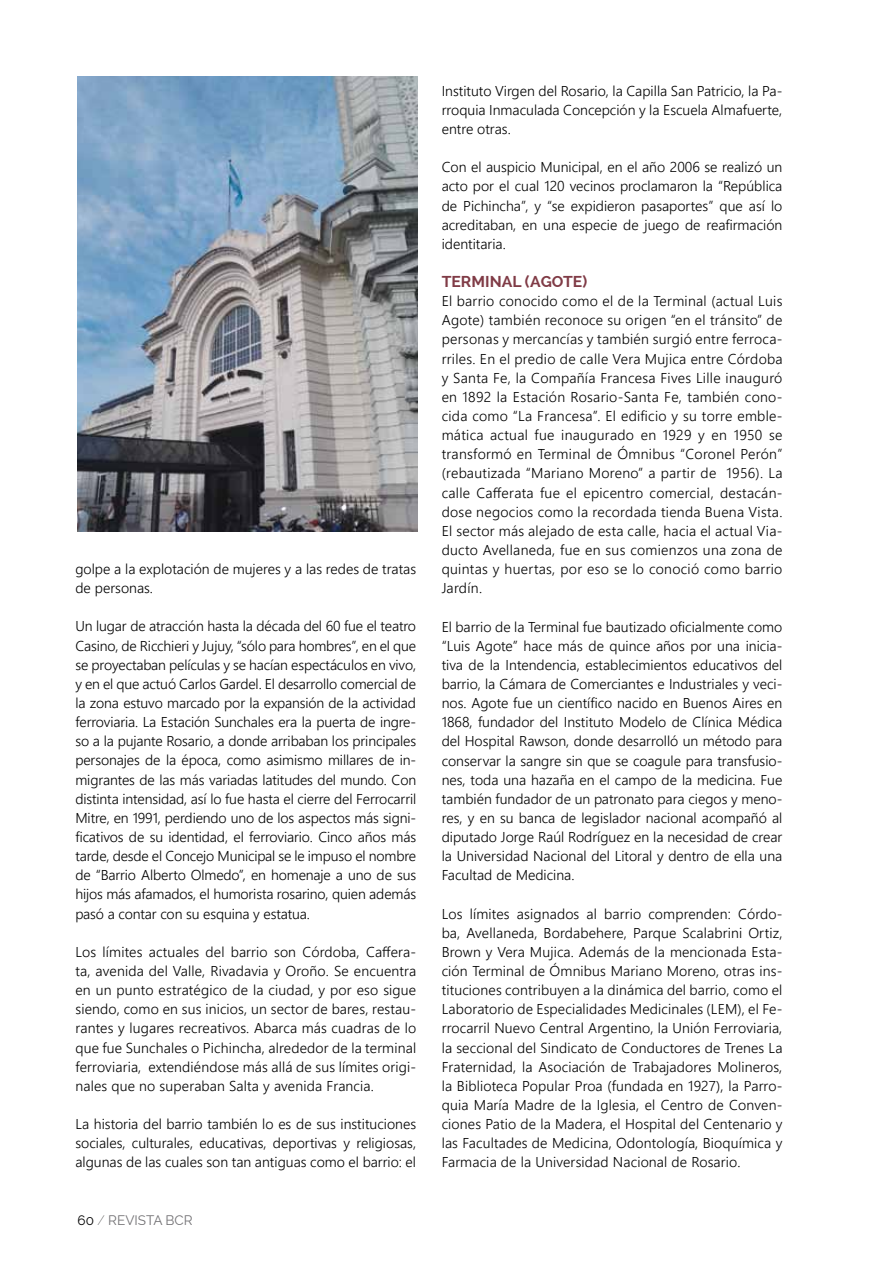
<style>
.page{position:relative;width:893px;height:1263px;background:#fff}
.page>*{position:absolute;margin:0;border:0;box-sizing:border-box;transform-origin:0 0}
.t1{font:700 15.75px "Raleway";color:#803b46}
.t2{font:300 14.25px/19.2px "Segoe UI";color:#000;text-align:justify}
.t3{font:13.5px "Raleway";color:#717073}
.s1{color:#000}
.s2{font-weight:100;color:#000}
</style>
<div class="page">
<img style="left:78px;top:76px;width:340px;height:455px">
<p class="t2" style="left:75px;top:559px;width:342px">golpe a la explotación de mujeres y a las redes de tratas de personas.</p>
<p class="t2" style="left:75px;top:616px;width:342px">Un lugar de atracción hasta la década del 60 fue el teatro Casino, de Ricchieri y Jujuy, “sólo para hombres”, en el que se proyectaban películas y se hacían espectáculos en vivo, y en el que actuó Carlos Gardel. El desarrollo comercial de la zona estuvo marcado por la expansión de la actividad ferroviaria. La Estación Sunchales era la puerta de ingre&shy;so a la pujante Rosario, a donde arribaban los principales personajes de la época, como asimismo millares de in&shy;migrantes de las más variadas latitudes del mundo. Con distinta intensidad, así lo fue hasta el cierre del Ferrocarril Mitre, en 1991, perdiendo uno de los aspectos más signi&shy;ficativos de su identidad, el ferroviario. Cinco años más tarde, desde el Concejo Municipal se le impuso el nombre de “Barrio Alberto Olmedo”, en homenaje a uno de sus hijos más afamados, el humorista rosarino, quien además pasó a contar con su esquina y estatua.</p>
<p class="t2" style="left:75px;top:941px;width:342px">Los límites actuales del barrio son Córdoba, Caffera&shy;ta, avenida del Valle, Rivadavia y Oroño. Se encuentra en un punto estratégico de la ciudad, y por eso sigue siendo, como en sus inicios, un sector de bares, restau&shy;rantes y lugares recreativos. Abarca más cuadras de lo que fue Sunchales o Pichincha, alrededor de la terminal ferroviaria, extendiéndose más allá de sus límites origi&shy;nales que no superaban Salta y avenida Francia.</p>
<p class="t2" style="left:75px;top:1114px;width:342px">La historia del barrio también lo es de sus instituciones sociales, culturales, educativas, deportivas y religiosas, algunas de las cuales son tan antiguas como el barrio: el</p>
<p class="t3" style="left:78px;top:1212px;width:117px"><span class="s1">60</span> <span class="s2">/</span> REVISTA BCR</p>
<p class="t2" style="left:442px;top:81px;width:342px">Instituto Virgen del Rosario, la Capilla San Patricio, la Pa&shy;rroquia Inmaculada Concepción y la Escuela Almafuerte, entre otras.</p>
<p class="t2" style="left:442px;top:157px;width:342px">Con el auspicio Municipal, en el año 2006 se realizó un acto por el cual 120 vecinos proclamaron la “República de Pichincha”, y “se expidieron pasaportes” que así lo acreditaban, en una especie de juego de reafirmación identitaria.</p>
<p class="t1" style="left:442px;top:272px;width:60px">TERMINAL</p>
<p class="t1" style="left:525px;top:272px;width:64px">(AGOTE)</p>
<p class="t2" style="left:442px;top:291px;width:342px">El barrio conocido como el de la Terminal (actual Luis Agote) también reconoce su origen “en el tránsito” de personas y mercancías y también surgió entre ferroca&shy;rriles. En el predio de calle Vera Mujica entre Córdoba y Santa Fe, la Compañía Francesa Fives Lille inauguró en 1892 la Estación Rosario-Santa Fe, también cono&shy;cida como “La Francesa”. El edificio y su torre emble&shy;mática actual fue inaugurado en 1929 y en 1950 se transformó en Terminal de Ómnibus “Coronel Perón” (rebautizada “Mariano Moreno” a partir de 1956). La calle Cafferata fue el epicentro comercial, destacán&shy;dose negocios como la recordada tienda Buena Vista.<br>El sector más alejado de esta calle, hacia el actual Via&shy;ducto Avellaneda, fue en sus comienzos una zona de quintas y huertas, por eso se lo conoció como barrio Jardín.</p>
<p class="t2" style="left:442px;top:616px;width:342px">El barrio de la Terminal fue bautizado oficialmente como “Luis Agote” hace más de quince años por una inicia&shy;tiva de la Intendencia, establecimientos educativos del barrio, la Cámara de Comerciantes e Industriales y veci&shy;nos. Agote fue un científico nacido en Buenos Aires en 1868, fundador del Instituto Modelo de Clínica Médica del Hospital Rawson, donde desarrolló un método para conservar la sangre sin que se coagule para transfusio&shy;nes, toda una hazaña en el campo de la medicina. Fue también fundador de un patronato para ciegos y meno&shy;res, y en su banca de legislador nacional acompañó al diputado Jorge Raúl Rodríguez en la necesidad de crear la Universidad Nacional del Litoral y dentro de ella una Facultad de Medicina.</p>
<p class="t2" style="left:442px;top:903px;width:342px">Los límites asignados al barrio comprenden: Córdo&shy;ba, Avellaneda, Bordabehere, Parque Scalabrini Ortiz, Brown y Vera Mujica. Además de la mencionada Esta&shy;ción Terminal de Ómnibus Mariano Moreno, otras ins&shy;tituciones contribuyen a la dinámica del barrio, como el Laboratorio de Especialidades Medicinales (LEM), el Fe&shy;rrocarril Nuevo Central Argentino, la Unión Ferroviaria, la seccional del Sindicato de Conductores de Trenes La Fraternidad, la Asociación de Trabajadores Molineros, la Biblioteca Popular Proa (fundada en 1927), la Parro&shy;quia María Madre de la Iglesia, el Centro de Conven&shy;ciones Patio de la Madera, el Hospital del Centenario y las Facultades de Medicina, Odontología, Bioquímica y Farmacia de la Universidad Nacional de Rosario.</p>
</div>
